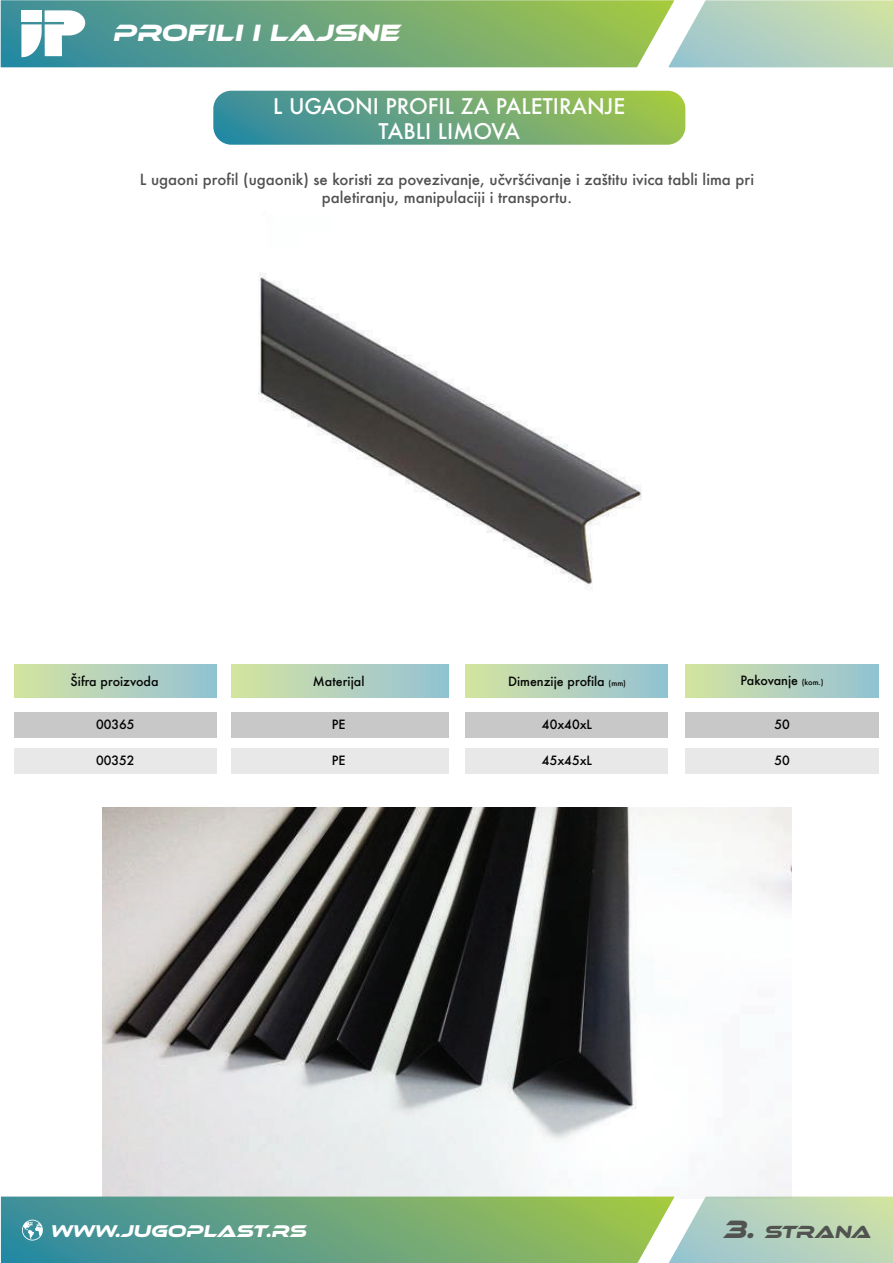
<style>
.page{position:relative;width:893px;height:1263px;background:#fff}
.page>*{position:absolute;margin:0;border:0;box-sizing:border-box;transform-origin:0 0}
.t1{font:italic 24.3px "Ethnocentric Rg";color:#fff}
.t2{font:500 21px/25.2px "Futura";color:#fff;text-align:center}
.t3{font:italic 18.15px "Ethnocentric Rg";letter-spacing:-.03em;color:#515350}
.t4{font:italic 17.55px "Ethnocentric Rg";color:#fff}
.t5{font:500 15px/18px "Futura";color:#515151;text-align:center}
.t6{font:500 12.45px "Futura";color:#040503}
.t7{font:500 12.45px "Futura";color:#000}
.s1{font-size:7.5px}
.s2{font-size:25.8px}
</style>
<div class="page">
<svg style="left:213px;top:91px;width:472px;height:54px;background:#6da87a"></svg>
<div style="left:14px;top:665px;width:202px;height:32px;background:linear-gradient(to right,#d5e3a2,#94c2d5)"></div>
<div style="left:232px;top:665px;width:217px;height:32px;background:linear-gradient(to right,#d5e3a2,#94c2d5)"></div>
<div style="left:465px;top:665px;width:202px;height:32px;background:linear-gradient(to right,#d5e3a2,#94c2d5)"></div>
<div style="left:686px;top:665px;width:193px;height:32px;background:linear-gradient(to right,#d5e3a2,#94c2d5)"></div>
<div style="left:14px;top:712px;width:202px;height:25px;background:#c8c8c8"></div>
<div style="left:232px;top:712px;width:217px;height:25px;background:#c8c8c8"></div>
<div style="left:465px;top:712px;width:202px;height:25px;background:#c8c8c8"></div>
<div style="left:686px;top:712px;width:193px;height:25px;background:#c8c8c8"></div>
<div style="left:14px;top:748px;width:202px;height:25px;background:#e9e8e8"></div>
<div style="left:232px;top:748px;width:217px;height:25px;background:#e9e8e8"></div>
<div style="left:465px;top:748px;width:202px;height:25px;background:#e9e8e8"></div>
<div style="left:686px;top:748px;width:193px;height:25px;background:#e9e8e8"></div>
<img style="left:103px;top:807px;width:689px;height:389px">
<img style="left:258px;top:272px;width:384px;height:319px">
<svg style="left:1px;top:1196px;width:892px;height:67px;background:#82b48e"></svg>
<svg style="left:1px;top:0;width:892px;height:67px;background:#88b791"></svg>
<h1 class="t1" style="left:112px;top:18px;width:288px">PROFILI I LAJSNE</h1>
<h2 class="t2" style="left:273px;top:93px;width:354px">L UGAONI PROFIL ZA PALETIRANJE<br>TABLI LIMOVA</h2>
<p class="t5" style="left:140px;top:170px;width:616px">L ugaoni profil (ugaonik) se koristi za povezivanje, učvršćivanje i zaštitu ivica tabli lima pri paletiranju, manipulaciji i transportu.</p>
<p class="t6" style="left:71px;top:672px;width:89px">Šifra proizvoda</p>
<p class="t6" style="left:313px;top:672px;width:53px">Materijal</p>
<p class="t6" style="left:508px;top:672px;width:119px">Dimenzije profila <span class="s1">(mm)</span></p>
<p class="t6" style="left:741px;top:672px;width:85px">Pakovanje <span class="s1">(kom.)</span></p>
<p class="t7" style="left:96px;top:716px;width:40px">00365</p>
<p class="t7" style="left:332px;top:716px;width:15px">PE</p>
<p class="t7" style="left:542px;top:716px;width:52px">40x40xL</p>
<p class="t7" style="left:774px;top:716px;width:17px">50</p>
<p class="t7" style="left:96px;top:752px;width:40px">00352</p>
<p class="t7" style="left:332px;top:752px;width:15px">PE</p>
<p class="t7" style="left:542px;top:752px;width:52px">45x45xL</p>
<p class="t7" style="left:774px;top:752px;width:17px">50</p>
<p class="t4" style="left:50px;top:1221px;width:257px">WWW.JUGOPLAST.RS</p>
<p class="t3" style="left:723px;top:1220px;width:150px"><span class="s2">3.</span> STRANA</p>
</div>
